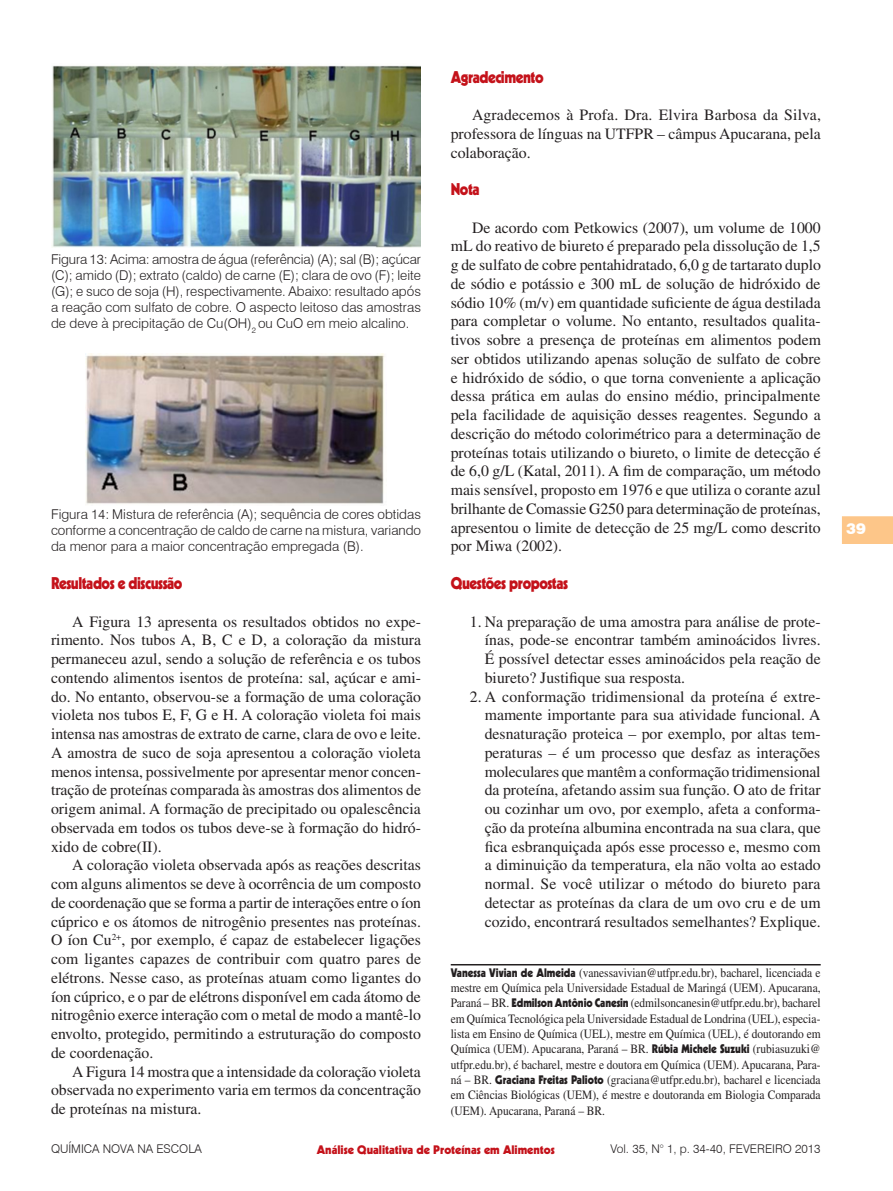
<style>
.page{position:relative;width:893px;height:1191px;background:#fff}
.page>*{position:absolute;margin:0;border:0;box-sizing:border-box;transform-origin:0 0}
.Seção{font:900 16.5px "Kabel";letter-spacing:-.03em;color:#c4121a;scale:.9 1}
.Tabulação{font:15.75px/18.8px "Times";color:#231f20;text-align:justify}
.t1{font:900 15px "Swiss 721 BT";color:#fff}
.Figura{font:300 13.5px/16.2px "Swiss 721 BT";color:#231f20;text-align:justify}
.Credito_Autor{font:12.75px/15.3px "Times";color:#231f20;text-align:justify;scale:.9 1}
.t2{font:300 12px "Swiss 721 BT";color:#231f20}
.t3{font:900 12px "Kabel";color:#c4121a}
.s1{font-family:"Kabel";font-weight:900;font-size:12px}
</style>
<div class="page">
<svg style="left:842px;top:516px;width:51px;height:28px"></svg>
<img style="left:52px;top:65px;width:369px;height:183px">
<img style="left:86px;top:354px;width:299px;height:150px">
<hr style="left:451px;top:964px;width:370px;height:1px;background:#231f20">
<p class="Figura" style="left:51px;top:250px;width:371px">Figura 13: Acima: amostra de água (referência) (A); sal (B); açúcar (C); amido (D); extrato (caldo) de carne (E); clara de ovo (F); leite (G); e suco de soja (H), respectivamente. Abaixo: resultado após a reação com sulfato de cobre. O aspecto leitoso das amostras de deve à precipitação de Cu(OH)<sub>2</sub> ou CuO em meio alcalino.</p>
<p class="Figura" style="left:51px;top:506px;width:372px">Figura 14: Mistura de referência (A); sequência de cores obtidas conforme a concentração de caldo de carne na mistura, variando da menor para a maior concentração empregada (B).</p>
<p class="Seção" style="left:51px;top:572px;width:148px">Resultados e discussão</p>
<p class="Tabulação" style="left:51px;top:612px;width:372px;text-indent:21px">A Figura 13 apresenta os resultados obtidos no expe&shy;rimento. Nos tubos A, B, C e D, a coloração da mistura permaneceu azul, sendo a solução de referência e os tubos contendo alimentos isentos de proteína: sal, açúcar e ami&shy;do. No entanto, observou-se a formação de uma coloração violeta nos tubos E, F, G e H. A coloração violeta foi mais intensa nas amostras de extrato de carne, clara de ovo e leite.<br>A amostra de suco de soja apresentou a coloração violeta menos intensa, possivelmente por apresentar menor concen&shy;tração de proteínas comparada às amostras dos alimentos de origem animal. A formação de precipitado ou opalescência observada em todos os tubos deve-se à formação do hidró&shy;xido de cobre(II).</p>
<p class="Tabulação" style="left:51px;top:855px;width:372px;text-indent:21px">A coloração violeta observada após as reações descritas com alguns alimentos se deve à ocorrência de um composto de coordenação que se forma a partir de interações entre o íon cúprico e os átomos de nitrogênio presentes nas proteínas.<br>O íon Cu<sup>2+</sup>, por exemplo, é capaz de estabelecer ligações com ligantes capazes de contribuir com quatro pares de elétrons. Nesse caso, as proteínas atuam como ligantes do íon cúprico, e o par de elétrons disponível em cada átomo de nitrogênio exerce interação com o metal de modo a mantê-lo envolto, protegido, permitindo a estruturação do composto de coordenação.</p>
<p class="Tabulação" style="left:51px;top:1062px;width:371px;text-indent:21px">A Figura 14 mostra que a intensidade da coloração violeta observada no experimento varia em termos da concentração de proteínas na mistura.</p>
<p class="Seção" style="left:451px;top:66px;width:105px">Agradecimento</p>
<p class="Tabulação" style="left:451px;top:105px;width:372px;text-indent:21px">Agradecemos à Profa. Dra. Elvira Barbosa da Silva, professora de línguas na UTFPR – câmpus Apucarana, pela colaboração.</p>
<p class="Seção" style="left:451px;top:179px;width:34px">Nota</p>
<p class="Tabulação" style="left:451px;top:218px;width:372px;text-indent:21px">De acordo com Petkowics (2007), um volume de 1000 mL do reativo de biureto é preparado pela dissolução de 1,5 g de sulfato de cobre pentahidratado, 6,0 g de tartarato duplo de sódio e potássio e 300 mL de solução de hidróxido de sódio 10% (m/v) em quantidade suficiente de água destilada para completar o volume. No entanto, resultados qualita&shy;tivos sobre a presença de proteínas em alimentos podem ser obtidos utilizando apenas solução de sulfato de cobre e hidróxido de sódio, o que torna conveniente a aplicação dessa prática em aulas do ensino médio, principalmente pela facilidade de aquisição desses reagentes. Segundo a descrição do método colorimétrico para a determinação de proteínas totais utilizando o biureto, o limite de detecção é de 6,0 g/L (Katal, 2011). A fim de comparação, um método mais sensível, proposto em 1976 e que utiliza o corante azul brilhante de Comassie G250 para determinação de proteínas, apresentou o limite de detecção de 25 mg/L como descrito por Miwa (2002).</p>
<p class="Seção" style="left:451px;top:572px;width:132px">Questões propostas</p>
<p class="Tabulação" style="left:485px;top:612px;width:337px;text-indent:-15px">1. Na preparação de uma amostra para análise de prote&shy;ínas, pode-se encontrar também aminoácidos livres.<br>É possível detectar esses aminoácidos pela reação de biureto? Justifique sua resposta.</p>
<p class="Tabulação" style="left:485px;top:687px;width:337px;text-indent:-15px">2. A conformação tridimensional da proteína é extre&shy;mamente importante para sua atividade funcional. A desnaturação proteica – por exemplo, por altas tem&shy;peraturas – é um processo que desfaz as interações moleculares que mantêm a conformação tridimensional da proteína, afetando assim sua função. O ato de fritar ou cozinhar um ovo, por exemplo, afeta a conforma&shy;ção da proteína albumina encontrada na sua clara, que fica esbranquiçada após esse processo e, mesmo com a diminuição da temperatura, ela não volta ao estado normal. Se você utilizar o método do biureto para detectar as proteínas da clara de um ovo cru e de um cozido, encontrará resultados semelhantes? Explique.</p>
<p class="Credito_Autor" style="left:451px;top:964px;width:413px"><span class="s1">Vanessa Vivian de Almeida</span> (vanessavivian@utfpr.edu.br), bacharel, licenciada e mestre em Química pela Universidade Estadual de Maringá (UEM). Apucarana, Paraná – BR. <span class="s1">Edmilson Antônio Canesin</span> (edmilsoncanesin@utfpr.edu.br), bacharel em Química Tecnológica pela Universidade Estadual de Londrina (UEL), especia&shy;lista em Ensino de Química (UEL), mestre em Química (UEL), é doutorando em Química (UEM). Apucarana, Paraná – BR. <span class="s1">Rúbia Michele Suzuki</span> (rubiasuzuki@ utfpr.edu.br), é bacharel, mestre e doutora em Química (UEM). Apucarana, Para&shy;ná – BR. <span class="s1">Graciana Freitas Palioto</span> (graciana@utfpr.edu.br), bacharel e licenciada em Ciências Biológicas (UEM), é mestre e doutoranda em Biologia Comparada (UEM). Apucarana, Paraná – BR.</p>
<p class="t2" style="left:51px;top:1141px;width:152px">QUÍMICA NOVA NA ESCOLA</p>
<p class="t3" style="left:317px;top:1141px;width:239px">Análise Qualitativa de Proteínas em Alimentos</p>
<p class="t2" style="left:610px;top:1141px;width:212px">Vol. 35, N° 1, p. 34-40, FEVEREIRO 2013</p>
<p class="t1" style="left:846px;top:519px;width:21px">39</p>
</div>
